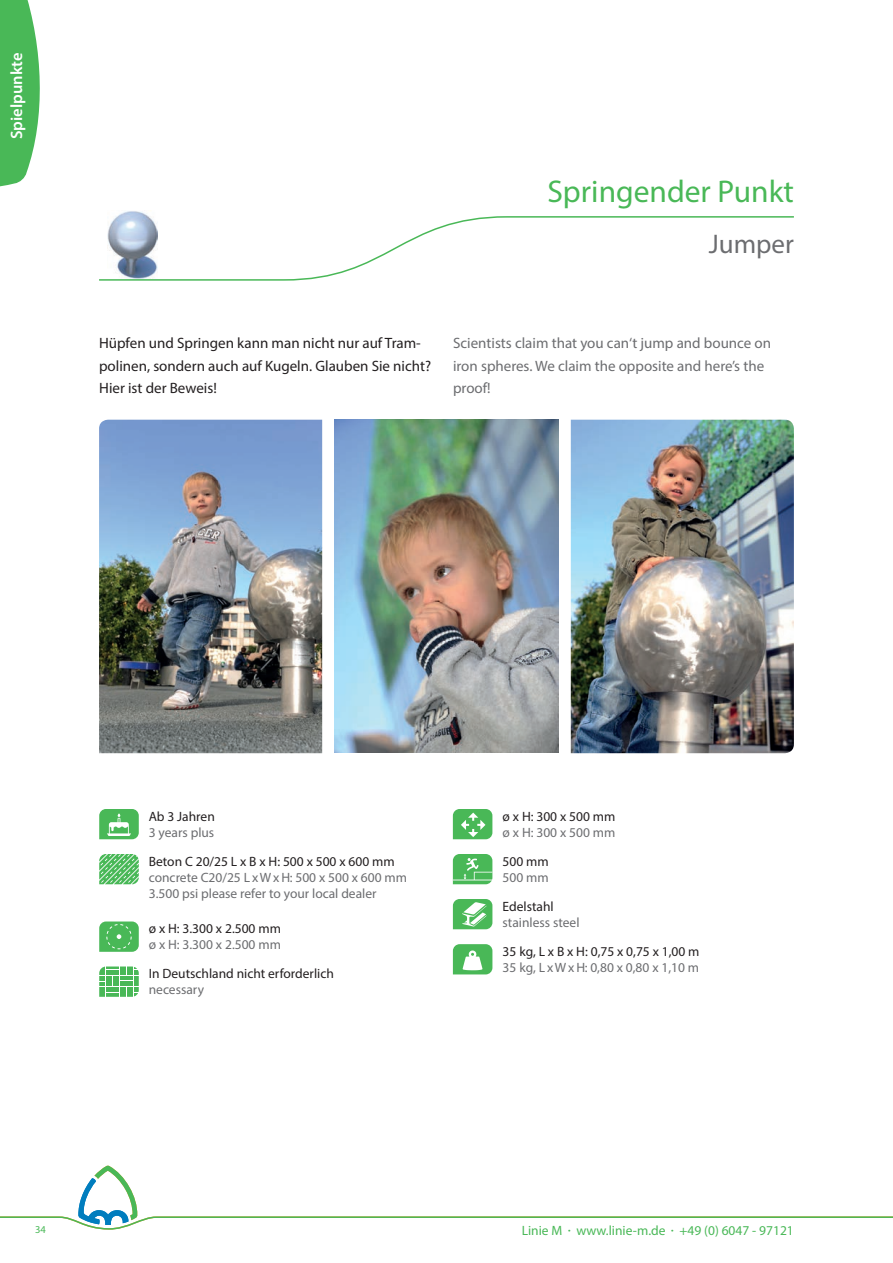
<style>
.page{position:relative;width:893px;height:1263px;background:#fff}
.page>*{position:absolute;margin:0;border:0;box-sizing:border-box;transform-origin:0 0}
.Head{font:31.5px "Myriad Pro";color:#49b857}
.Head__en{font:27px "Myriad Pro";color:#6c6d70}
.t1{font:600 16.5px "Myriad Pro";color:#fff}
.Text{font:15px/22.5px "Myriad Pro";color:#231f20}
.Text__en{font:15px/22.5px "Myriad Pro";color:#6c6d70}
.Text_Tech{font:13.5px/16.2px "Myriad Pro";color:#231f20}
.Text_Tech-2{font:13.5px/16.2px "Myriad Pro";color:#6c6d70}
.t2{font:13.5px "Myriad Pro";color:#49b857}
.t3{font:10.5px "Myriad Pro";color:#49b857}
.s1{color:#231f20}
.s2{color:#6c6d70}
.s3{font-size:9px}
</style>
<div class="page">
<svg style="left:0;top:1165px;width:893px;height:65px"></svg>
<svg style="left:0;top:0;width:40px;height:187px;background:#62c26e"></svg>
<svg style="left:99px;top:216px;width:695px;height:65px"></svg>
<img style="left:108px;top:211px;width:49px;height:67px">
<img style="left:571px;top:420px;width:223px;height:333px">
<img style="left:335px;top:420px;width:223px;height:332px">
<img style="left:99px;top:420px;width:223px;height:333px">
<svg style="left:99px;top:966px;width:40px;height:31px"></svg>
<svg style="left:453px;top:809px;width:39px;height:30px"></svg>
<svg style="left:453px;top:854px;width:39px;height:30px"></svg>
<svg style="left:453px;top:944px;width:39px;height:30px"></svg>
<svg style="left:99px;top:809px;width:40px;height:30px"></svg>
<svg style="left:99px;top:854px;width:40px;height:30px"></svg>
<svg style="left:99px;top:921px;width:40px;height:31px"></svg>
<svg style="left:453px;top:899px;width:39px;height:30px"></svg>
<p class="t1" style="left:6px;top:139px;width:88px;rotate:-90deg">Spielpunkte</p>
<p class="Head" style="left:547px;top:172px;width:248px">Springender Punkt</p>
<p class="Head__en" style="left:709px;top:227px;width:87px">Jumper</p>
<p class="Text" style="left:99px;top:332px;width:334px">Hüpfen und Springen kann man nicht nur auf Tram&shy;polinen, sondern auch auf Kugeln. Glauben Sie nicht?<br>Hier ist der Beweis!</p>
<p class="Text__en" style="left:453px;top:332px;width:320px">Scientists claim that you can‘t jump and bounce on iron spheres. We claim the opposite and here’s the proof!</p>
<p class="t3" style="left:35px;top:1222px;width:12px">34</p>
<p class="Text_Tech-2" style="left:149px;top:808px;width:68px"><span class="s1">Ab 3 Jahren<br></span>3 years plus</p>
<p class="Text_Tech-2" style="left:149px;top:853px;width:260px"><span class="s1">Beton C 20/25 L x B x H: 500 x 500 x 600 mm </span>concrete C20/25 L x W x H: 500 x 500 x 600 mm<br>3.500 psi please refer to your local dealer</p>
<p class="Text_Tech" style="left:149px;top:920px;width:134px">ø x H: 3.300 x 2.500 mm <span class="s2">ø x H: 3.300 x 2.500 mm</span></p>
<p class="Text_Tech" style="left:149px;top:965px;width:187px">In Deutschland nicht erforderlich <span class="s2">necessary</span></p>
<p class="Text_Tech" style="left:503px;top:808px;width:114px">ø x H: 300 x 500 mm <span class="s2">ø x H: 300 x 500 mm</span></p>
<p class="Text_Tech" style="left:503px;top:853px;width:48px">500 mm<br><span class="s2">500 mm</span></p>
<p class="Text_Tech-2" style="left:503px;top:898px;width:78px"><span class="s1">Edelstahl </span>stainless steel</p>
<p class="Text_Tech" style="left:503px;top:943px;width:198px">35 kg, L x B x H: 0,75 x 0,75 x 1,00 m<br><span class="s2">35 kg, L x W x H: 0,80 x 0,80 x 1,10 m</span></p>
<p class="t2" style="left:522px;top:1222px;width:274px">Linie M <span class="s3">•</span> www.linie-m.de <span class="s3">•</span> +49 (0) 6047 - 97121</p>
</div>
